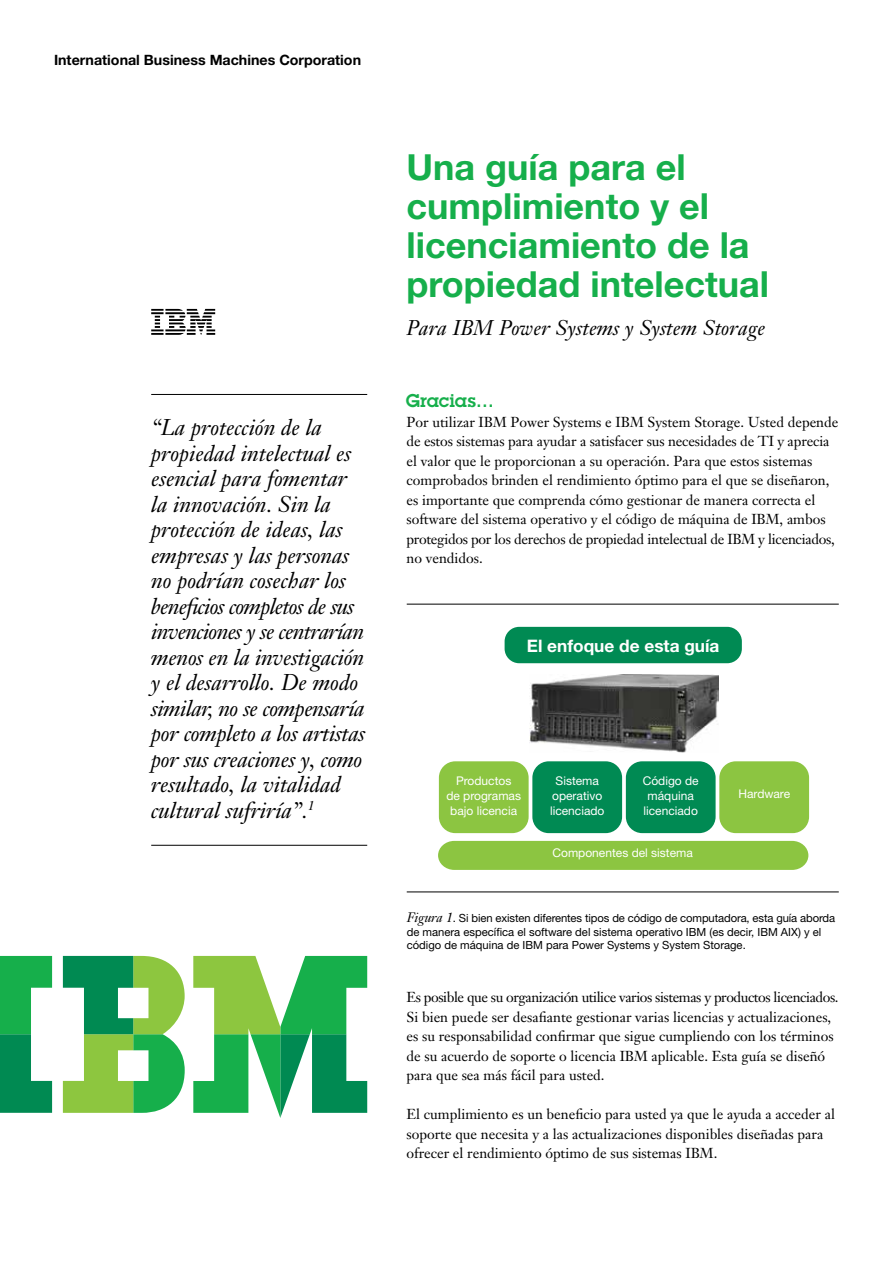
<style>
.page{position:relative;width:893px;height:1263px;background:#fff}
.page>*{position:absolute;margin:0;border:0;box-sizing:border-box;transform-origin:0 0}
.t1{font:700 36px/39px "Helvetica Neue";color:#16af4b}
.t2{font:italic 22.5px/25.5px "Janson Text LT Pro";color:#000}
.t3{font:italic 21px "Janson Text LT Pro";color:#000}
.t4{font:18px "Lubalin Demifor IBM";color:#16af4b}
.t5{font:700 17.25px "Helvetica Neue";color:#fff}
.t6{font:14.25px/19.5px "Janson Text LT Pro";color:#000}
.t7{font:700 14.25px "Helvetica Neue";color:#000}
.t8{font:12px/15px "Helvetica Neue";color:#fff;text-align:center}
.t9{font:11.25px/13.5px "Helvetica Neue";color:#000}
.s1{font-family:"Janson Text LT Pro";font-style:italic;font-size:13.5px}
</style>
<div class="page">
<svg style="left:151px;top:309px;width:64px;height:26px"></svg>
<svg style="left:0;top:956px;width:52px;height:157px"></svg>
<svg style="left:193px;top:956px;width:174px;height:162px"></svg>
<svg style="left:63px;top:956px;width:122px;height:157px"></svg>
<hr style="left:407px;top:604px;width:432px;height:1px;background:#000">
<div style="left:505px;top:627px;width:237px;height:36px;background:#008a53;border-radius:15px"></div>
<img style="left:530px;top:674px;width:188px;height:78px">
<div style="left:439px;top:761px;width:90px;height:72px;background:#8cc541;border-radius:16px"></div>
<div style="left:532px;top:761px;width:90px;height:72px;background:#008a53;border-radius:16px"></div>
<div style="left:626px;top:761px;width:90px;height:72px;background:#008a53;border-radius:16px"></div>
<div style="left:719px;top:761px;width:90px;height:72px;background:#8cc541;border-radius:16px"></div>
<div style="left:438px;top:841px;width:370px;height:29px;background:#8cc541"></div>
<hr style="left:407px;top:891px;width:432px;height:1px;background:#000">
<hr style="left:151px;top:394px;width:216px;height:1px;background:#000">
<hr style="left:151px;top:845px;width:216px;height:1px;background:#000">
<p class="t7" style="left:54px;top:51px;width:309px">International Business Machines Corporation</p>
<p class="t2" style="left:151px;top:415px;width:216px">“La protección de la propiedad intelectual es esencial para fomentar la innovación. Sin la protección de ideas, las empresas y las personas no podrían cosechar los beneficios completos de sus invenciones y se centrarían menos en la investigación y el desarrollo. De modo similar, no se compensaría por completo a los artistas por sus creaciones y, como resultado, la vitalidad cultural sufriría”.<sup>1</sup></p>
<h1 class="t1" style="left:406px;top:147px;width:364px">Una guía para el cumplimiento y el licenciamiento de la propiedad intelectual</h1>
<h3 class="t3" style="left:406px;top:314px;width:360px">Para IBM Power Systems y System Storage</h3>
<p class="t4" style="left:406px;top:389px;width:89px">Gracias…</p>
<p class="t6" style="left:406px;top:412px;width:433px">Por utilizar IBM Power Systems e IBM System Storage. Usted depende de estos sistemas para ayudar a satisfacer sus necesidades de TI y aprecia el valor que le proporcionan a su operación. Para que estos sistemas comprobados brinden el rendimiento óptimo para el que se diseñaron, es importante que comprenda cómo gestionar de manera correcta el software del sistema operativo y el código de máquina de IBM, ambos protegidos por los derechos de propiedad intelectual de IBM y licenciados, no vendidos.</p>
<p class="t5" style="left:527px;top:635px;width:194px">El enfoque de esta guía</p>
<p class="t8" style="left:446px;top:773px;width:76px">Productos<br>de programas bajo licencia</p>
<p class="t8" style="left:550px;top:773px;width:56px">Sistema operativo licenciado</p>
<p class="t8" style="left:643px;top:773px;width:58px">Código de máquina licenciado</p>
<p class="t8" style="left:552px;top:845px;width:142px">Componentes del sistema</p>
<p class="t8" style="left:738px;top:786px;width:53px">Hardware</p>
<p class="t9" style="left:407px;top:911px;width:430px"><span class="s1">Figura 1</span>. Si bien existen diferentes tipos de código de computadora, esta guía aborda de manera específica el software del sistema operativo IBM (es decir, IBM AIX) y el código de máquina de IBM para Power Systems y System Storage.</p>
<p class="t6" style="left:406px;top:988px;width:434px">Es posible que su organización utilice varios sistemas y productos licenciados.<br>Si bien puede ser desafiante gestionar varias licencias y actualizaciones, es su responsabilidad confirmar que sigue cumpliendo con los términos de su acuerdo de soporte o licencia IBM aplicable. Esta guía se diseñó para que sea más fácil para usted.</p>
<p class="t6" style="left:406px;top:1105px;width:430px">El cumplimiento es un beneficio para usted ya que le ayuda a acceder al soporte que necesita y a las actualizaciones disponibles diseñadas para ofrecer el rendimiento óptimo de sus sistemas IBM.</p>
</div>
